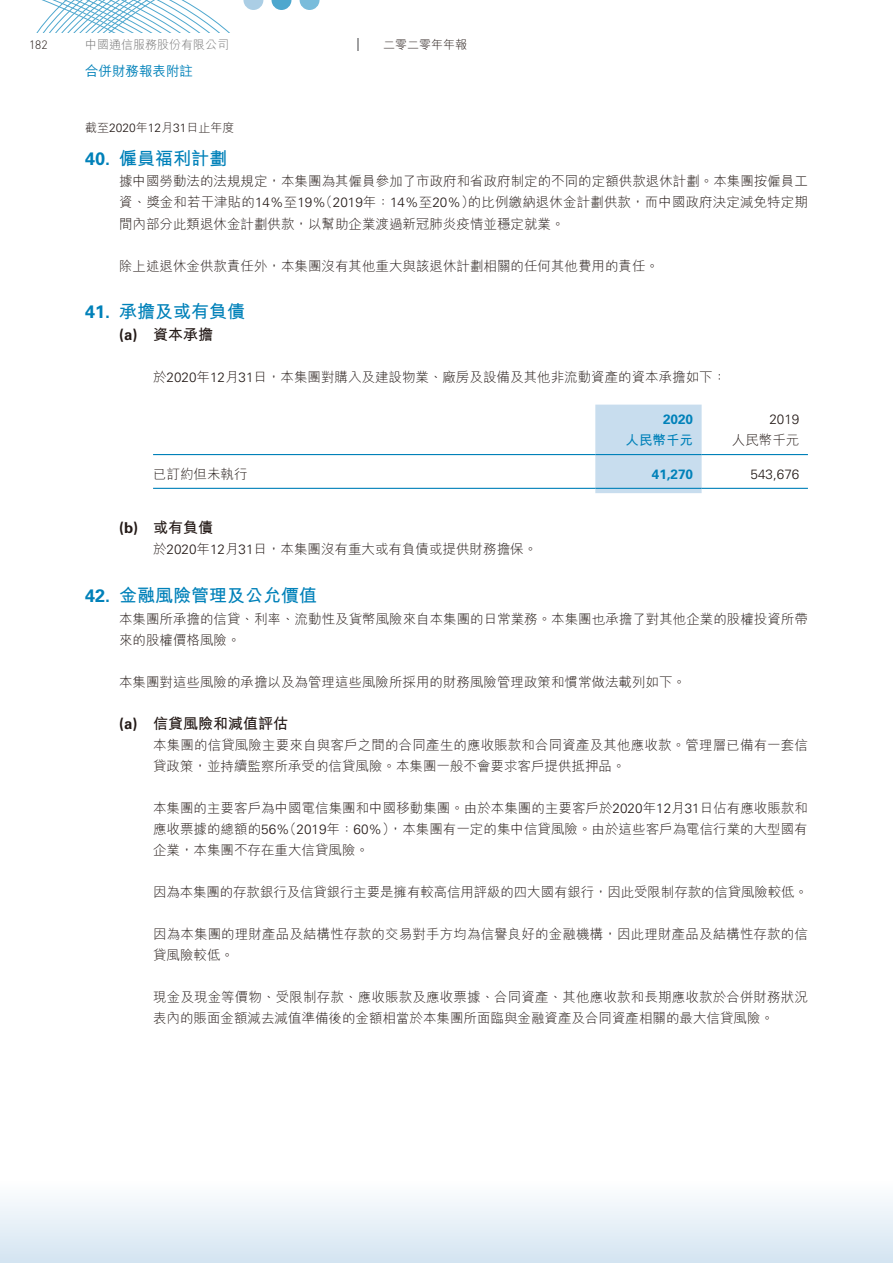
<style>
.page{position:relative;width:893px;height:1263px;background:#fff}
.page>*{position:absolute;margin:0;border:0;box-sizing:border-box;transform-origin:0 0}
.t1{font:700 18px "M Hei HK";color:#0081b9}
.t2{font:700 15px "M Hei HK";color:#231916}
.t3{font:300 13.5px/21px "M Hei HK";color:#231916}
.t4{font:300 13.5px "Univers LT Std";color:#231916}
.t5{font:700 13.5px "Univers LT Std";color:#0081b9}
.t6{font:500 13.5px "M Hei HK";color:#0081b9}
.t7{font:700 13.5px "M Hei HK";color:#0081b9}
.t8{font:300 12px "M Hei HK";color:#231916}
.t9{font:300 12px "M Hei HK";color:#727272}
.t10{font:300 12px "DIN Pro";color:#231916}
.s1{font-family:"Univers LT Std"}
</style>
<div class="page">
<div style="left:0;top:1169px;width:893px;height:94px;background:linear-gradient(to bottom,#fff,#d4e4f1)"></div>
<svg style="left:357px;top:38px;width:2px;height:13px"></svg>
<svg style="left:36px;top:0;width:284px;height:33px"></svg>
<div style="left:595px;top:405px;width:107px;height:88px;background:#c8ddee"></div>
<hr style="left:153px;top:454px;width:442px;height:1px;background:#0081b9">
<hr style="left:595px;top:454px;width:107px;height:1px;background:#0081b9">
<hr style="left:702px;top:454px;width:106px;height:1px;background:#0081b9">
<hr style="left:153px;top:488px;width:442px;height:1px;background:#0081b9">
<hr style="left:595px;top:488px;width:107px;height:1px;background:#0081b9">
<hr style="left:702px;top:488px;width:106px;height:1px;background:#0081b9">
<p class="t10" style="left:29px;top:36px;width:20px">182</p>
<p class="t9" style="left:85px;top:36px;width:145px">中國通信服務股份有限公司</p>
<p class="t8" style="left:383px;top:36px;width:85px">二零二零年年報</p>
<p class="t6" style="left:85px;top:61px;width:109px">合併財務報表附註</p>
<p class="t8" style="left:85px;top:119px;width:151px">截至<span class="s1">2020</span>年<span class="s1">12</span>月<span class="s1">31</span>日止年度</p>
<h1 class="t1" style="left:85px;top:145px;width:144px"><span class="s1">40.</span> 僱員福利計劃</h1>
<p class="t3" style="left:119px;top:170px;width:690px;text-align:justify">據中國勞動法的法規規定，本集團為其僱員參加了市政府和省政府制定的不同的定額供款退休計劃。本集團按僱員工資、獎金和若干津貼的<span class="s1">14%</span>至<span class="s1">19%</span>（<span class="s1">2019</span>年：<span class="s1">14%</span>至<span class="s1">20%</span>）的比例繳納退休金計劃供款，而中國政府決定減免特定期間內部分此類退休金計劃供款，以幫助企業渡過新冠肺炎疫情並穩定就業。</p>
<p class="t3" style="left:119px;top:255px;width:541px">除上述退休金供款責任外，本集團沒有其他重大與該退休計劃相關的任何其他費用的責任。</p>
<h1 class="t1" style="left:85px;top:299px;width:162px"><span class="s1">41.</span> 承擔及或有負債</h1>
<p class="t2" style="left:119px;top:323px;width:96px"><span class="s1">(a)</span> 資本承擔</p>
<p class="t3" style="left:153px;top:366px;width:575px">於<span class="s1">2020</span>年<span class="s1">12</span>月<span class="s1">31</span>日，本集團對購入及建設物業、廠房及設備及其他非流動資產的資本承擔如下：</p>
<p class="t5" style="left:663px;top:411px;width:32px">2020</p>
<p class="t4" style="left:769px;top:411px;width:32px">2019</p>
<p class="t7" style="left:626px;top:430px;width:69px">人民幣千元</p>
<p class="t3" style="left:732px;top:429px;width:69px">人民幣千元</p>
<p class="t3" style="left:153px;top:463px;width:96px">已訂約但未執行</p>
<p class="t5" style="left:652px;top:466px;width:43px">41,270</p>
<p class="t4" style="left:751px;top:466px;width:50px">543,676</p>
<p class="t2" style="left:119px;top:517px;width:96px"><span class="s1">(b)</span> 或有負債</p>
<p class="t3" style="left:153px;top:538px;width:386px">於<span class="s1">2020</span>年<span class="s1">12</span>月<span class="s1">31</span>日，本集團沒有重大或有負債或提供財務擔保。</p>
<h1 class="t1" style="left:85px;top:582px;width:234px"><span class="s1">42.</span> 金融風險管理及公允價值</h1>
<p class="t3" style="left:119px;top:608px;width:690px">本集團所承擔的信貸、利率、流動性及貨幣風險來自本集團的日常業務。本集團也承擔了對其他企業的股權投資所帶來的股權價格風險。</p>
<p class="t3" style="left:119px;top:671px;width:569px">本集團對這些風險的承擔以及為管理這些風險所採用的財務風險管理政策和慣常做法載列如下。</p>
<p class="t2" style="left:119px;top:712px;width:171px"><span class="s1">(a)</span> 信貸風險和減值評估</p>
<p class="t3" style="left:153px;top:734px;width:656px">本集團的信貸風險主要來自與客戶之間的合同產生的應收賬款和合同資產及其他應收款。管理層已備有一套信貸政策，並持續監察所承受的信貸風險。本集團一般不會要求客戶提供抵押品。</p>
<p class="t3" style="left:153px;top:797px;width:656px;text-align:justify">本集團的主要客戶為中國電信集團和中國移動集團。由於本集團的主要客戶於<span class="s1">2020</span>年<span class="s1">12</span>月<span class="s1">31</span>日佔有應收賬款和應收票據的總額的<span class="s1">56%</span>（<span class="s1">2019</span>年：<span class="s1">60%</span>），本集團有一定的集中信貸風險。由於這些客戶為電信行業的大型國有企業，本集團不存在重大信貸風險。</p>
<p class="t3" style="left:153px;top:881px;width:657px">因為本集團的存款銀行及信貸銀行主要是擁有較高信用評級的四大國有銀行，因此受限制存款的信貸風險較低。</p>
<p class="t3" style="left:153px;top:923px;width:656px">因為本集團的理財產品及結構性存款的交易對手方均為信譽良好的金融機構，因此理財產品及結構性存款的信貸風險較低。</p>
<p class="t3" style="left:153px;top:986px;width:656px">現金及現金等價物、受限制存款、應收賬款及應收票據、合同資產、其他應收款和長期應收款於合併財務狀況表內的賬面金額減去減值準備後的金額相當於本集團所面臨與金融資產及合同資產相關的最大信貸風險。</p>
</div>
